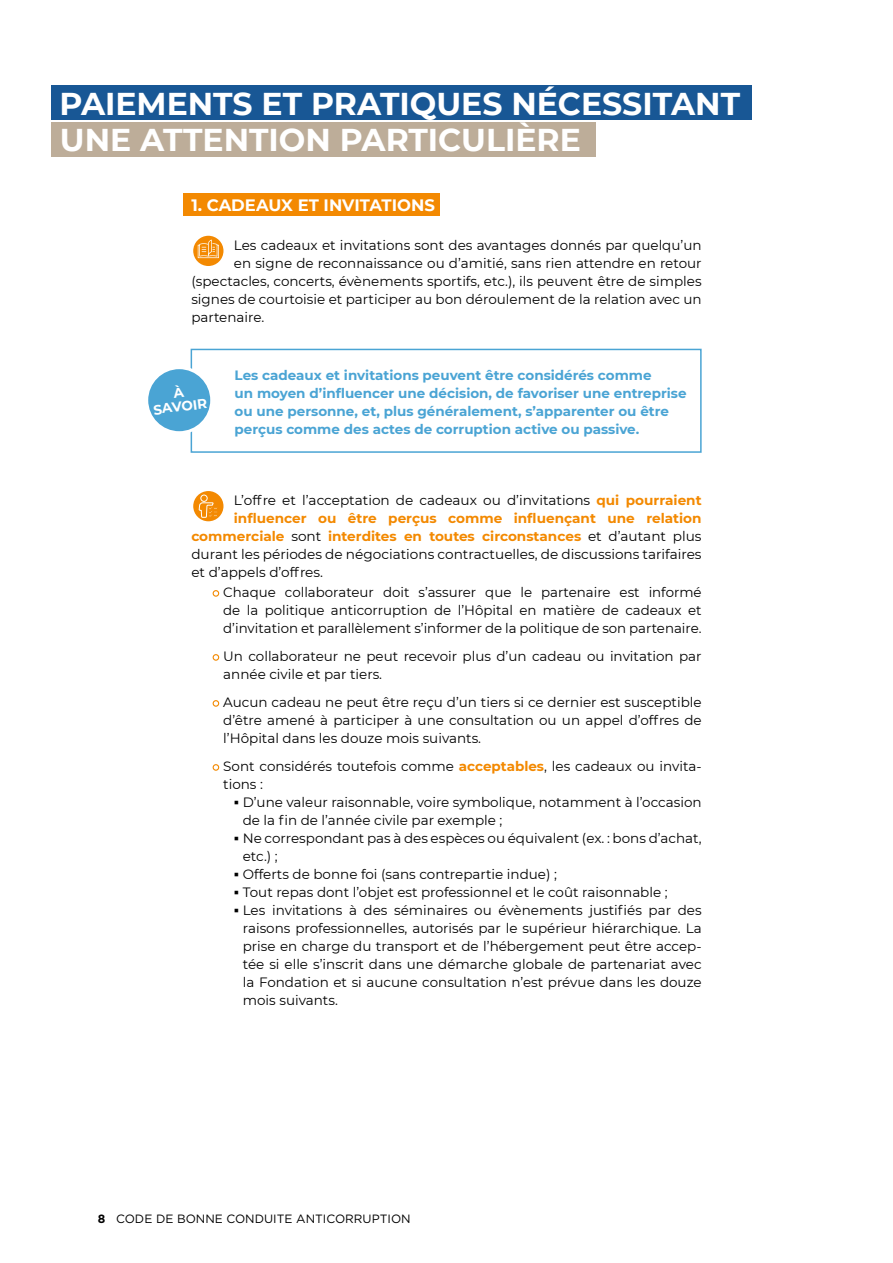
<style>
.page{position:relative;width:893px;height:1263px;background:#fff}
.page>*{position:absolute;margin:0;border:0;box-sizing:border-box;transform-origin:0 0}
.t1{font:700 31.5px/36px "Montserrat";color:#fff}
.t2{font:700 16.5px "Montserrat";color:#fff}
.t3{font:13.5px/18px "Montserrat";color:#000}
.t4{font:700 13.5px/18px "Montserrat";color:#4aa4d4}
.t5{font:700 13.5px "Montserrat";color:#f38901}
.t6{font:700 13.5px/13.5px "Montserrat";color:#fff;text-align:center}
.t7{font:12px "Gotham";color:#000}
.s1{font-weight:700;color:#f38901}
.s2{font-weight:400;color:#000}
.s3{font-size:9px}
.s4{font-weight:700}
</style>
<div class="page">
<div style="left:183px;top:193px;width:257px;height:23px;background:#f38901"></div>
<div style="left:51px;top:85px;width:700px;height:34px;background:#185795"></div>
<div style="left:51px;top:122px;width:544px;height:34px;background:#bdad99"></div>
<div style="left:191px;top:349px;width:511px;height:104px;border:2px solid #4aa4d4"></div>
<svg style="left:192px;top:235px;width:32px;height:32px"></svg>
<svg style="left:198px;top:240px;width:21px;height:18px"></svg>
<div style="left:191px;top:234px;width:34px;height:34px;border:2px solid #fff;border-radius:50%"></div>
<svg style="left:192px;top:490px;width:32px;height:32px"></svg>
<svg style="left:198px;top:492px;width:20px;height:28px"></svg>
<div style="left:200px;top:495px;width:8px;height:7px;border:1px solid #fff;border-radius:50%"></div>
<div style="left:191px;top:489px;width:34px;height:34px;border:2px solid #fff;border-radius:50%"></div>
<div style="left:213px;top:590px;width:6px;height:7px;border:1px solid #f38901;border-radius:50%"></div>
<div style="left:213px;top:654px;width:6px;height:7px;border:1px solid #f38901;border-radius:50%"></div>
<div style="left:213px;top:700px;width:6px;height:7px;border:1px solid #f38901;border-radius:50%"></div>
<div style="left:213px;top:764px;width:6px;height:7px;border:1px solid #f38901;border-radius:50%"></div>
<div style="left:147px;top:368px;width:65px;height:65px;background:#4aa4d4;border-radius:50%"></div>
<div style="left:145px;top:366px;width:68px;height:68px;border:3px solid #fff;border-radius:50%"></div>
<h1 class="t1" style="left:59px;top:84px;width:682px">PAIEMENTS ET PRATIQUES NÉCESSITANT<br>UNE ATTENTION PARTICULIÈRE</h1>
<p class="t2" style="left:191px;top:193px;width:245px">1. CADEAUX ET INVITATIONS</p>
<p class="t3" style="left:234px;top:236px;width:469px">Les cadeaux et invitations sont des avantages donnés par quelqu’un</p>
<p class="t3" style="left:234px;top:254px;width:469px">en signe de reconnaissance ou d’amitié, sans rien attendre en retour</p>
<p class="t3" style="left:191px;top:272px;width:512px">(spectacles, concerts, évènements sportifs, etc.), ils peuvent être de simples</p>
<p class="t3" style="left:191px;top:290px;width:512px">signes de courtoisie et participer au bon déroulement de la relation avec un</p>
<p class="t3" style="left:191px;top:308px;width:75px">partenaire.</p>
<p class="t6" style="left:151px;top:389px;width:55px;rotate:-7deg">À<br>SAVOIR</p>
<p class="t4" style="left:235px;top:366px;width:453px">Les cadeaux et invitations peuvent être considérés comme<br>un moyen d’influencer une décision, de favoriser une entreprise ou une personne, et, plus généralement, s’apparenter ou être perçus comme des actes de corruption active ou passive.</p>
<p class="t3" style="left:234px;top:491px;width:469px">L’offre et l’acceptation de cadeaux ou d’invitations <span class="s1">qui pourraient</span></p>
<p class="t5" style="left:234px;top:509px;width:469px">influencer ou être perçus comme influençant une relation</p>
<p class="t5" style="left:191px;top:527px;width:512px">commerciale <span class="s2">sont</span> interdites en toutes circonstances <span class="s2">et d’autant plus</span></p>
<p class="t3" style="left:191px;top:545px;width:512px">durant les périodes de négociations contractuelles, de discussions tarifaires</p>
<p class="t3" style="left:191px;top:563px;width:133px">et d’appels d’offres.</p>
<p class="t3" style="left:223px;top:582px;width:480px;text-align:justify">Chaque collaborateur doit s’assurer que le partenaire est informé de la politique anticorruption de l’Hôpital en matière de cadeaux et d’invitation et parallèlement s’informer de la politique de son partenaire.</p>
<p class="t3" style="left:223px;top:646px;width:480px">Un collaborateur ne peut recevoir plus d’un cadeau ou invitation par année civile et par tiers.</p>
<p class="t3" style="left:223px;top:692px;width:480px;text-align:justify">Aucun cadeau ne peut être reçu d’un tiers si ce dernier est susceptible d’être amené à participer à une consultation ou un appel d’offres de l’Hôpital dans les douze mois suivants.</p>
<p class="t3" style="left:223px;top:756px;width:480px">Sont considérés toutefois comme <span class="s1">acceptables</span>, les cadeaux ou invita&shy;tions :</p>
<p class="t3" style="left:243px;top:792px;width:460px;text-indent:-9px"><span class="s3">■</span> D’une valeur raisonnable, voire symbolique, notamment à l’occasion de la fin de l’année civile par exemple ;</p>
<p class="t3" style="left:243px;top:828px;width:460px;text-indent:-9px"><span class="s3">■</span> Ne correspondant pas à des espèces ou équivalent (ex. : bons d’achat, etc.) ;</p>
<p class="t3" style="left:234px;top:864px;width:324px"><span class="s3">■</span> Offerts de bonne foi (sans contrepartie indue) ;</p>
<p class="t3" style="left:234px;top:882px;width:435px"><span class="s3">■</span> Tout repas dont l’objet est professionnel et le coût raisonnable ;</p>
<p class="t3" style="left:243px;top:900px;width:460px;text-align:justify;text-indent:-9px"><span class="s3">■</span> Les invitations à des séminaires ou évènements justifiés par des raisons professionnelles, autorisés par le supérieur hiérarchique. La prise en charge du transport et de l’hébergement peut être accep&shy;tée si elle s’inscrit dans une démarche globale de partenariat avec la Fondation et si aucune consultation n’est prévue dans les douze mois suivants.</p>
<p class="t7" style="left:98px;top:1211px;width:314px"><span class="s4">8</span> CODE DE BONNE CONDUITE ANTICORRUPTION</p>
</div>
